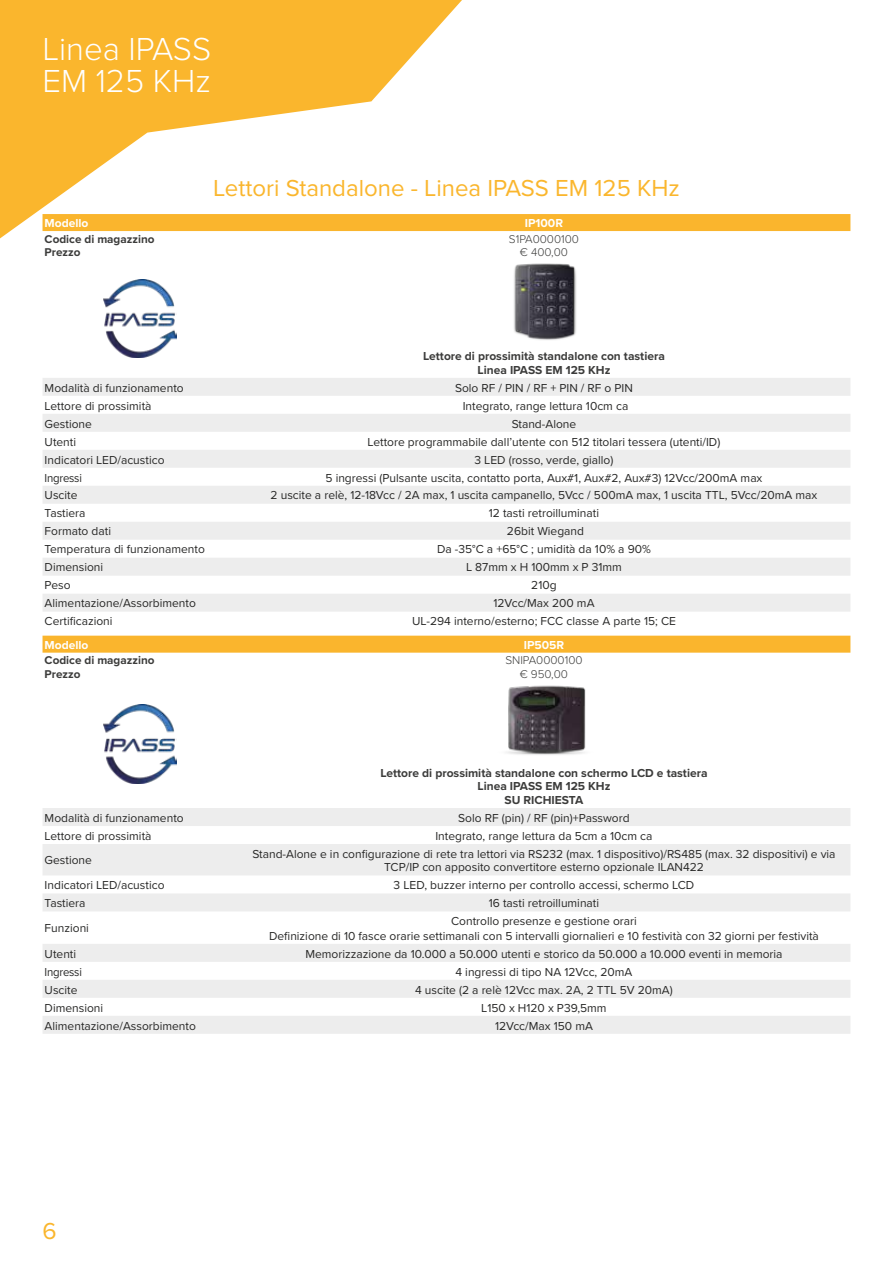
<style>
.page{position:relative;width:893px;height:1263px;background:#fff}
.page>*{position:absolute;margin:0;border:0;box-sizing:border-box;transform-origin:0 0}
.t1{font:300 33px/31.5px "Proxima Nova";color:#fff}
.t2{font:24px "Proxima Nova";color:#fab62d}
.t3{font:12px/13.5px "Proxima Nova";color:#282827;text-align:center}
.t4{font:700 12px/13.5px "Proxima Nova";color:#3c3c3b;text-align:center}
.t5{font:700 12px "Proxima Nova";color:#fff}
.t6{font:12px "Proxima Nova";letter-spacing:-.02em;color:#282827;scale:.95 1}
.t7{font:700 11.7px "Proxima Nova";color:#3c3c3b}
.t8{font:300 11.7px "Proxima Nova";color:#3c3c3b}
</style>
<div class="page">
<svg style="left:0;top:0;width:481px;height:239px;fill:#fab62d"></svg>
<div style="left:43px;top:214px;width:807px;height:17px;background:#fab52d"></div>
<svg style="left:43px;top:378px;width:807px;height:234px;fill:#ededed"></svg>
<img style="left:103px;top:279px;width:74px;height:78px">
<img style="left:514px;top:263px;width:63px;height:77px">
<div style="left:43px;top:636px;width:807px;height:17px;background:#fab52d"></div>
<svg style="left:43px;top:808px;width:807px;height:226px;fill:#ededed"></svg>
<img style="left:103px;top:705px;width:74px;height:78px">
<img style="left:506px;top:685px;width:80px;height:70px">
<h1 class="t1" style="left:43px;top:34px;width:170px">Linea IPASS<br>EM 125 KHz</h1>
<h2 class="t2" style="left:213px;top:174px;width:468px">Lettori Standalone - Linea IPASS EM 125 KHz</h2>
<p class="t5" style="left:45px;top:216px;width:45px">Modello</p>
<p class="t5" style="left:525px;top:216px;width:40px">IP100R</p>
<p class="t7" style="left:45px;top:232px;width:111px">Codice di magazzino</p>
<p class="t8" style="left:509px;top:232px;width:72px">S1PA0000100</p>
<p class="t7" style="left:45px;top:245px;width:37px">Prezzo</p>
<p class="t8" style="left:520px;top:245px;width:50px">€ 400,00</p>
<p class="t4" style="left:423px;top:350px;width:243px">Lettore di prossimità standalone con tastiera<br>Linea IPASS EM 125 KHz</p>
<p class="t3" style="left:45px;top:381px;width:141px">Modalità di funzionamento</p>
<p class="t3" style="left:455px;top:381px;width:179px">Solo RF / PIN / RF + PIN / RF o PIN</p>
<p class="t3" style="left:45px;top:399px;width:108px">Lettore di prossimità</p>
<p class="t3" style="left:463px;top:399px;width:167px">Integrato, range lettura 10cm ca</p>
<p class="t3" style="left:45px;top:417px;width:49px">Gestione</p>
<p class="t3" style="left:512px;top:417px;width:66px">Stand-Alone</p>
<p class="t3" style="left:45px;top:435px;width:33px">Utenti</p>
<p class="t3" style="left:368px;top:435px;width:354px">Lettore programmabile dall’utente con 512 titolari tessera (utenti/ID)</p>
<p class="t3" style="left:45px;top:453px;width:121px">Indicatori LED/acustico</p>
<p class="t3" style="left:474px;top:453px;width:140px">3 LED (rosso, verde, giallo)</p>
<p class="t6" style="left:45px;top:470px;width:41px">Ingressi</p>
<p class="t3" style="left:325px;top:471px;width:438px">5 ingressi (Pulsante uscita, contatto porta, Aux#1, Aux#2, Aux#3) 12Vcc/200mA max</p>
<p class="t3" style="left:45px;top:489px;width:34px">Uscite</p>
<p class="t3" style="left:271px;top:489px;width:548px">2 uscite a relè, 12-18Vcc / 2A max, 1 uscita campanello, 5Vcc / 500mA max, 1 uscita TTL, 5Vcc/20mA max</p>
<p class="t3" style="left:45px;top:507px;width:42px">Tastiera</p>
<p class="t3" style="left:489px;top:507px;width:112px">12 tasti retroilluminati</p>
<p class="t3" style="left:45px;top:525px;width:68px">Formato dati</p>
<p class="t3" style="left:507px;top:525px;width:79px">26bit Wiegand</p>
<p class="t3" style="left:45px;top:543px;width:162px">Temperatura di funzionamento</p>
<p class="t3" style="left:437px;top:543px;width:215px">Da -35°C a +65°C ; umidità da 10% a 90%</p>
<p class="t3" style="left:45px;top:561px;width:60px">Dimensioni</p>
<p class="t3" style="left:466px;top:561px;width:157px">L 87mm x H 100mm x P 31mm</p>
<p class="t3" style="left:45px;top:579px;width:28px">Peso</p>
<p class="t3" style="left:531px;top:579px;width:27px">210g</p>
<p class="t3" style="left:45px;top:597px;width:153px">Alimentazione/Assorbimento</p>
<p class="t3" style="left:493px;top:597px;width:103px">12Vcc/Max 200 mA</p>
<p class="t3" style="left:45px;top:615px;width:69px">Certificazioni</p>
<p class="t3" style="left:412px;top:615px;width:265px">UL-294 interno/esterno; FCC classe A parte 15; CE</p>
<p class="t5" style="left:45px;top:638px;width:45px">Modello</p>
<p class="t5" style="left:524px;top:638px;width:42px">IP505R</p>
<p class="t7" style="left:45px;top:653px;width:111px">Codice di magazzino</p>
<p class="t8" style="left:505px;top:653px;width:79px">SNIPA0000100</p>
<p class="t7" style="left:45px;top:667px;width:37px">Prezzo</p>
<p class="t8" style="left:520px;top:667px;width:50px">€ 950,00</p>
<p class="t4" style="left:380px;top:766px;width:329px">Lettore di prossimità standalone con schermo LCD e tastiera<br>Linea IPASS EM 125 KHz<br>SU RICHIESTA</p>
<p class="t3" style="left:45px;top:811px;width:141px">Modalità di funzionamento</p>
<p class="t3" style="left:458px;top:811px;width:173px">Solo RF (pin) / RF (pin)+Password</p>
<p class="t3" style="left:45px;top:829px;width:108px">Lettore di prossimità</p>
<p class="t3" style="left:435px;top:829px;width:219px">Integrato, range lettura da 5cm a 10cm ca</p>
<p class="t3" style="left:45px;top:854px;width:49px">Gestione</p>
<p class="t3" style="left:252px;top:847px;width:585px">Stand-Alone e in configurazione di rete tra lettori via RS232 (max. 1 dispositivo)/RS485 (max. 32 dispositivi) e via<br>TCP/IP con apposito convertitore esterno opzionale ILAN422</p>
<p class="t3" style="left:45px;top:879px;width:121px">Indicatori LED/acustico</p>
<p class="t3" style="left:394px;top:879px;width:302px">3 LED, buzzer interno per controllo accessi, schermo LCD</p>
<p class="t3" style="left:45px;top:897px;width:42px">Tastiera</p>
<p class="t3" style="left:489px;top:897px;width:112px">16 tasti retroilluminati</p>
<p class="t3" style="left:45px;top:922px;width:46px">Funzioni</p>
<p class="t3" style="left:269px;top:914px;width:551px;line-height:14.4px">Controllo presenze e gestione orari<br>Definizione di 10 fasce orarie settimanali con 5 intervalli giornalieri e 10 festività con 32 giorni per festività</p>
<p class="t3" style="left:45px;top:947px;width:33px">Utenti</p>
<p class="t3" style="left:305px;top:947px;width:479px">Memorizzazione da 10.000 a 50.000 utenti e storico da 50.000 a 10.000 eventi in memoria</p>
<p class="t6" style="left:45px;top:964px;width:41px">Ingressi</p>
<p class="t3" style="left:455px;top:965px;width:178px">4 ingressi di tipo NA 12Vcc, 20mA</p>
<p class="t3" style="left:45px;top:983px;width:34px">Uscite</p>
<p class="t3" style="left:415px;top:983px;width:259px">4 uscite (2 a relè 12Vcc max. 2A, 2 TTL 5V 20mA)</p>
<p class="t3" style="left:45px;top:1001px;width:60px">Dimensioni</p>
<p class="t3" style="left:481px;top:1001px;width:127px">L150 x H120 x P39,5mm</p>
<p class="t3" style="left:45px;top:1019px;width:153px">Alimentazione/Assorbimento</p>
<p class="t3" style="left:495px;top:1019px;width:99px">12Vcc/Max 150 mA</p>
<h2 class="t2" style="left:43px;top:1217px;width:16px">6</h2>
</div>
